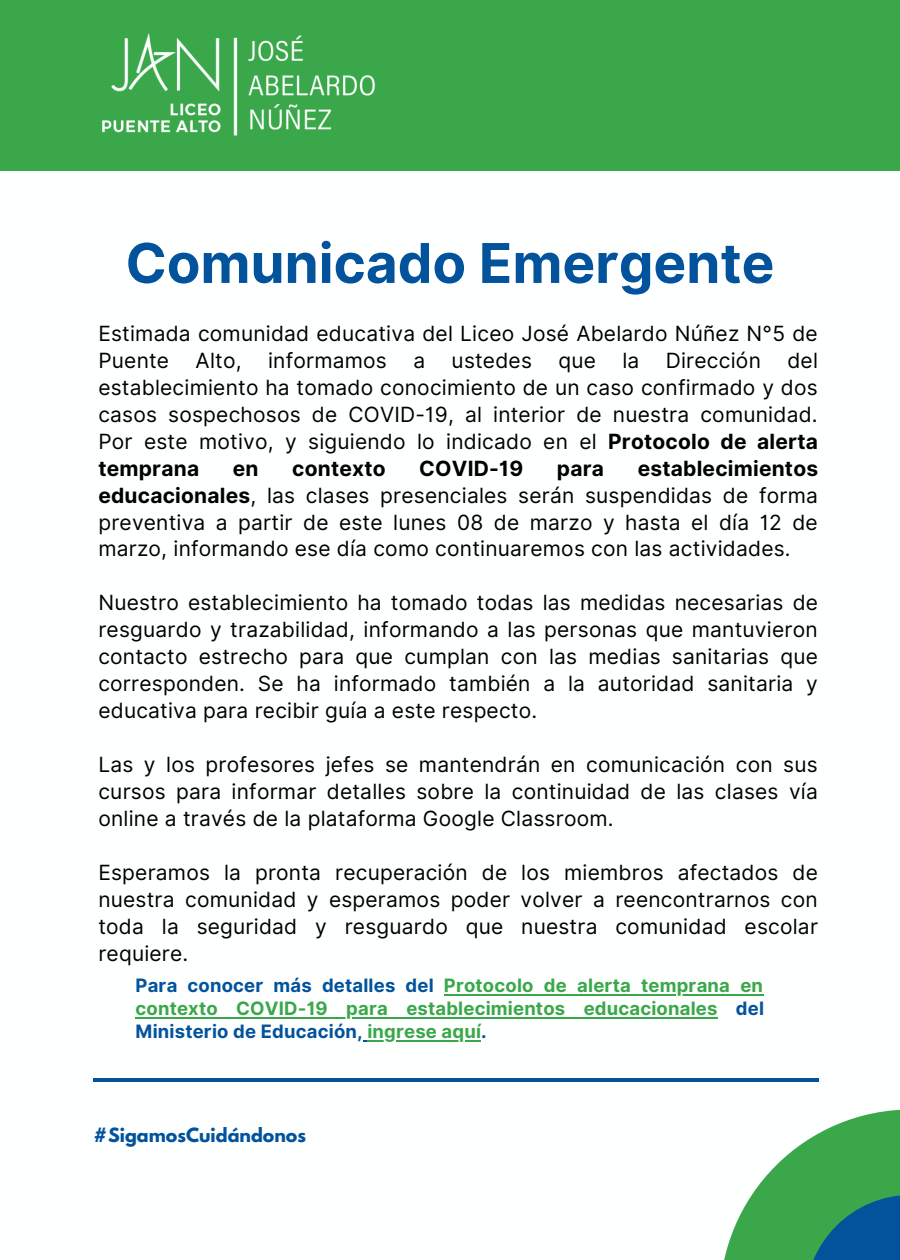
<style>
.page{position:relative;width:900px;height:1260px;background:#fff}
.page>*{position:absolute;margin:0;border:0;box-sizing:border-box;transform-origin:0 0}
.t1{font:700 54.75px "Inter";color:#02539c}
.t2{font:21px/27px "Inter";letter-spacing:.01em;color:#000;text-align:justify}
.t3{font:700 21px "Inter";letter-spacing:.01em;color:#000}
.t4{font:700 18.5px/23px "Inter";letter-spacing:.01em;color:#3aa84a;text-align:justify}
.t5{font:700 17.5px "League Spartan";color:#02539c}
.s1{font-weight:700}
.s2{color:#02539c}
</style>
<div class="page">
<div style="left:0;top:0;width:900px;height:171px;background:#3aa84a"></div>
<img style="left:102px;top:33px;width:273px;height:103px">
<hr style="left:94px;top:1079px;width:725px;height:3px;background:#02539c">
<svg style="left:724px;top:1110px;width:176px;height:150px"></svg>
<hr style="left:444px;top:994px;width:319px;height:1px;background:#3aa84a">
<hr style="left:136px;top:1017px;width:582px;height:1px;background:#3aa84a">
<hr style="left:367px;top:1040px;width:114px;height:1px;background:#3aa84a">
<p class="t1" style="left:126px;top:230px;width:650px">Comunicado Emergente</p>
<p class="t2" style="left:98px;top:320px;width:721px">Estimada comunidad educativa del Liceo José Abelardo Núñez N°5 de<br>Puente</p>
<p class="t2" style="left:196px;top:347px;width:47px">Alto,</p>
<p class="t2" style="left:268px;top:347px;width:120px">informamos</p>
<p class="t2" style="left:413px;top:347px;width:13px">a</p>
<p class="t2" style="left:452px;top:347px;width:82px">ustedes</p>
<p class="t2" style="left:558px;top:347px;width:39px">que</p>
<p class="t2" style="left:622px;top:347px;width:18px">la</p>
<p class="t2" style="left:666px;top:347px;width:97px">Dirección</p>
<p class="t2" style="left:98px;top:347px;width:721px;text-indent:689px">del establecimiento ha tomado conocimiento de un caso confirmado y dos casos sospechosos de COVID-19, al interior de nuestra comunidad.<br>Por este motivo, y siguiendo lo indicado en el <span class="s1">Protocolo de alerta temprana</span></p>
<p class="t2" style="left:98px;top:455px;width:721px;text-indent:539px"><span class="s1">establecimientos educacionales</span>, las clases presenciales serán suspendidas de forma preventiva a partir de este lunes 08 de marzo y hasta el día 12 de marzo, informando ese día como continuaremos con las actividades.</p>
<p class="t2" style="left:98px;top:589px;width:721px">Nuestro establecimiento ha tomado todas las medidas necesarias de resguardo y trazabilidad, informando a las personas que mantuvieron contacto estrecho para que cumplan con las medias sanitarias que corresponden. Se ha informado también a la autoridad sanitaria y educativa para recibir guía a este respecto.</p>
<p class="t2" style="left:98px;top:751px;width:721px">Las y los profesores jefes se mantendrán en comunicación con sus cursos para informar detalles sobre la continuidad de las clases vía online a través de la plataforma Google Classroom.</p>
<p class="t2" style="left:98px;top:859px;width:721px">Esperamos la pronta recuperación de los miembros afectados de nuestra comunidad y esperamos poder volver a reencontrarnos con toda la seguridad y resguardo que nuestra comunidad escolar requiere.</p>
<p class="t3" style="left:233px;top:455px;width:27px">en</p>
<p class="t3" style="left:292px;top:455px;width:95px">contexto</p>
<p class="t3" style="left:419px;top:455px;width:105px">COVID-19</p>
<p class="t3" style="left:557px;top:455px;width:49px">para</p>
<p class="t4" style="left:136px;top:974px;width:630px"><span class="s2">Para conocer más detalles del</span> Protocolo de alerta temprana en contexto COVID-19 para establecimientos educacionales <span class="s2">del Ministerio de Educación,</span> ingrese aquí<span class="s2">.</span></p>
<p class="t5" style="left:94px;top:1126px;width:214px">#SigamosCuidándonos</p>
</div>
